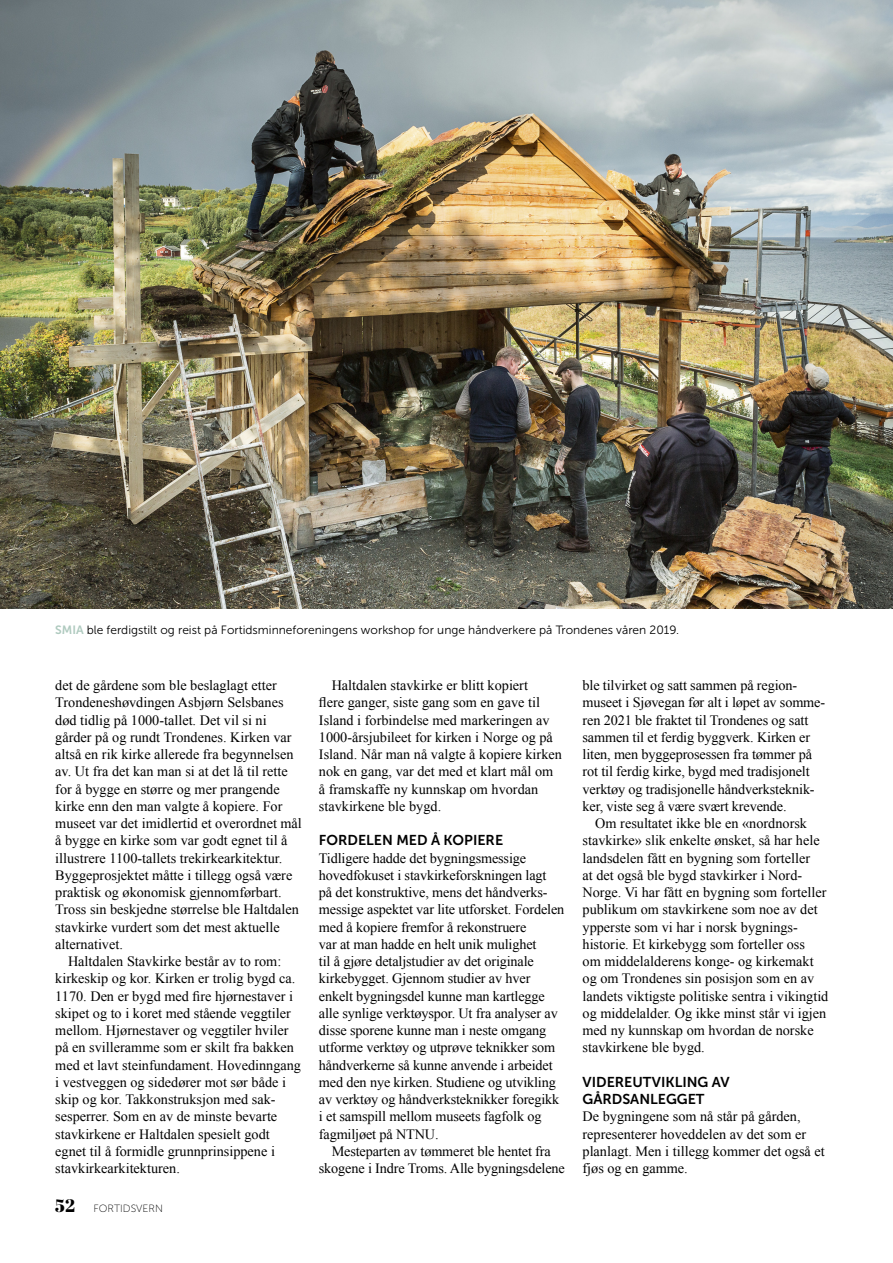
<style>
.page{position:relative;width:893px;height:1263px;background:#fff}
.page>*{position:absolute;margin:0;border:0;box-sizing:border-box;transform-origin:0 0}
.Brodtekst_innrykk{font:14.25px/17.2px "Times New Roman";color:#000}
.Brodtekst{font:14.25px/17.2px "Times New Roman";color:#000}
.Mellomtittel_NY{font:14.25px/17.2px "Museo Sans 700";color:#000}
.Bildetekst_NY{font:12px "Museo Sans 300";color:#000}
.t1{font:10.5px "Museo Sans 100";color:#000}
.s1{font-family:"Museo Sans 700";color:#afcabf}
.s2{font-family:"Abril Fatface";font-size:18px}
</style>
<div class="page">
<img style="left:0;top:0;width:893px;height:608px">
<p class="Bildetekst_NY" style="left:55px;top:623px;width:625px"><span class="s1">SMIA</span> ble ferdigstilt og reist på Fortidsminneforeningens workshop for unge håndverkere på Trondenes våren 2019.</p>
<p class="Brodtekst" style="left:55px;top:676px;width:248px">det de gårdene som ble beslaglagt etter Trondeneshøvdingen Asbjørn Selsbanes død tidlig på 1000-tallet. Det vil si ni gårder på og rundt Trondenes. Kirken var altså en rik kirke allerede fra begynnelsen av. Ut fra det kan man si at det lå til rette for å bygge en større og mer prangende kirke enn den man valgte å kopiere. For museet var det imidlertid et overordnet mål å bygge en kirke som var godt egnet til å illustrere 1100-tallets trekirkearkitektur.<br>Byggeprosjektet måtte i tillegg også være praktisk og økonomisk gjennomførbart.<br>Tross sin beskjedne størrelse ble Haltdalen stavkirke vurdert som det mest aktuelle alternativet.</p>
<p class="Brodtekst_innrykk" style="left:55px;top:952px;width:247px;text-indent:13px">Haltdalen Stavkirke består av to rom: kirkeskip og kor. Kirken er trolig bygd ca.<br>1170. Den er bygd med fire hjørnestaver i skipet og to i koret med stående veggtiler mellom. Hjørnestaver og veggtiler hviler på en svilleramme som er skilt fra bakken med et lavt steinfundament. Hovedinngang i vestveggen og sidedører mot sør både i skip og kor. Takkonstruksjon med sak&shy;sesperrer. Som en av de minste bevarte stavkirkene er Haltdalen spesielt godt egnet til å formidle grunnprinsippene i stavkirkearkitekturen.</p>
<p class="t1" style="left:55px;top:1203px;width:109px"><span class="s2">52</span> FORTIDSVERN</p>
<p class="Brodtekst_innrykk" style="left:319px;top:676px;width:244px;text-indent:13px">Haltdalen stavkirke er blitt kopiert<br>flere ganger, siste gang som en gave til Island i forbindelse med markeringen av 1000-årsjubileet for kirken i Norge og på Island. Når man nå valgte å kopiere kirken nok en gang, var det med et klart mål om å framskaffe ny kunnskap om hvordan stavkirkene ble bygd.</p>
<p class="Mellomtittel_NY" style="left:319px;top:832px;width:186px">FORDELEN MED Å KOPIERE</p>
<p class="Brodtekst" style="left:319px;top:849px;width:247px">Tidligere hadde det bygningsmessige hovedfokuset i stavkirkeforskningen lagt<br>på det konstruktive, mens det håndverks&shy;messige aspektet var lite utforsket. Fordelen med å kopiere fremfor å rekonstruere<br>var at man hadde en helt unik mulighet<br>til å gjøre detaljstudier av det originale kirkebygget. Gjennom studier av hver enkelt bygningsdel kunne man kartlegge alle synlige verktøyspor. Ut fra analyser av disse sporene kunne man i neste omgang utforme verktøy og utprøve teknikker som håndverkerne så kunne anvende i arbeidet med den nye kirken. Studiene og utvikling av verktøy og håndverksteknikker foregikk i et samspill mellom museets fagfolk og fagmiljøet på NTNU.</p>
<p class="Brodtekst_innrykk" style="left:319px;top:1142px;width:247px;text-align:center">Mesteparten av tømmeret ble hentet fra skogene i Indre Troms. Alle bygningsdelene</p>
<p class="Brodtekst_innrykk" style="left:583px;top:676px;width:244px">ble tilvirket og satt sammen på region&shy;museet i Sjøvegan før alt i løpet av somme&shy;ren 2021 ble fraktet til Trondenes og satt sammen til et ferdig byggverk. Kirken er liten, men byggeprosessen fra tømmer på rot til ferdig kirke, bygd med tradisjonelt verktøy og tradisjonelle håndverksteknik&shy;ker, viste seg å være svært krevende.</p>
<p class="Brodtekst_innrykk" style="left:583px;top:814px;width:247px;text-indent:13px">Om resultatet ikke ble en «nordnorsk stavkirke» slik enkelte ønsket, så har hele landsdelen fått en bygning som forteller<br>at det også ble bygd stavkirker i Nord-Norge. Vi har fått en bygning som forteller publikum om stavkirkene som noe av det ypperste som vi har i norsk bygnings&shy;historie. Et kirkebygg som forteller oss<br>om middelalderens konge- og kirkemakt og om Trondenes sin posisjon som en av landets viktigste politiske sentra i vikingtid og middelalder. Og ikke minst står vi igjen med ny kunnskap om hvordan de norske stavkirkene ble bygd.</p>
<p class="Mellomtittel_NY" style="left:583px;top:1073px;width:149px">VIDEREUTVIKLING AV<br>GÅRDSANLEGGET</p>
<p class="Brodtekst" style="left:583px;top:1108px;width:244px">De bygningene som nå står på gården, representerer hoveddelen av det som er planlagt. Men i tillegg kommer det også et fjøs og en gamme.</p>
</div>
